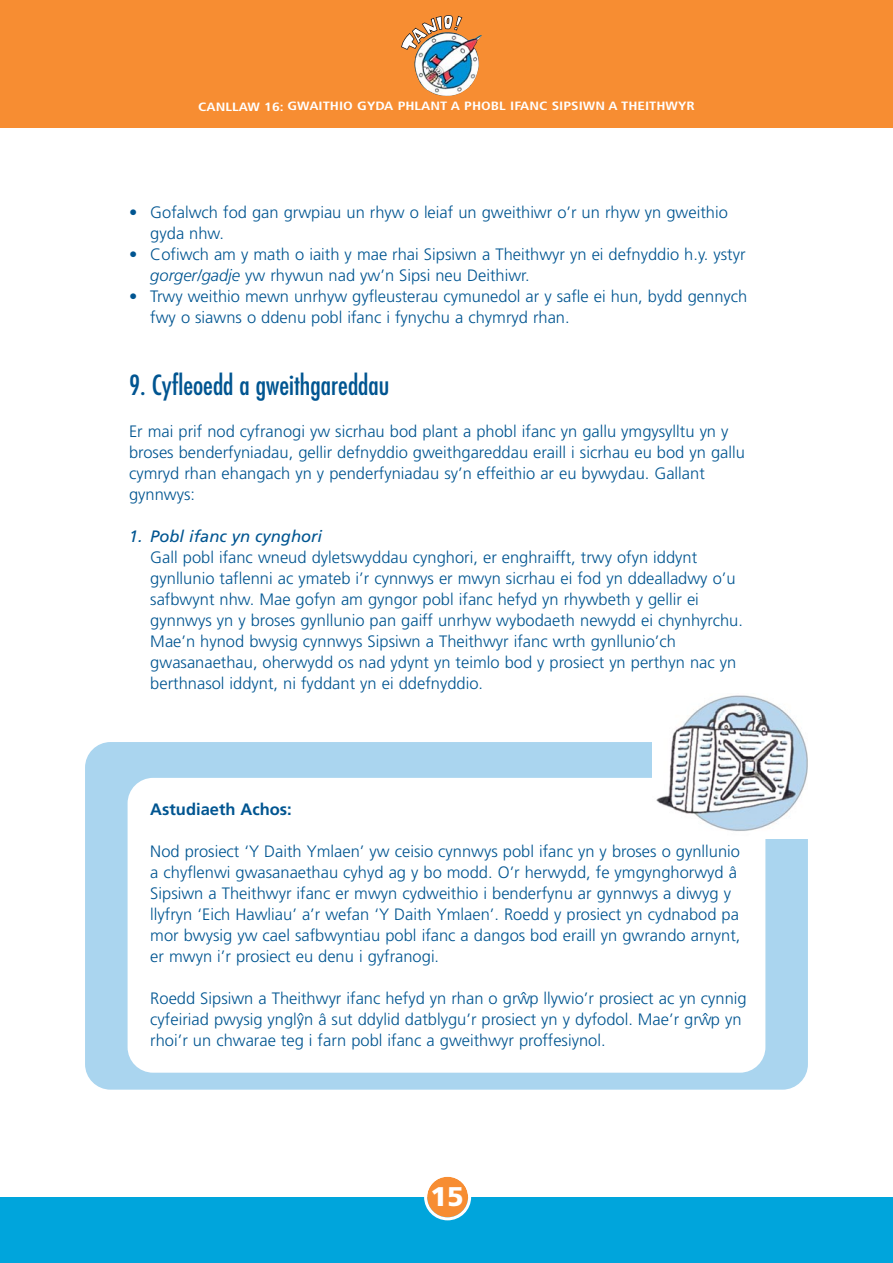
<style>
.page{position:relative;width:893px;height:1263px;background:#fff}
.page>*{position:absolute;margin:0;border:0;box-sizing:border-box;transform-origin:0 0}
.t1{font:condensed 27px "Futura";color:#005591}
.t2{font:900 27px "Frutiger";color:#fff}
.t3{font:300 16.5px/21px "Frutiger";color:#005591}
.t4{font:italic 16.5px "Frutiger";color:#005591}
.t5{font:700 16.5px "Frutiger";color:#005591}
.t6{font:700 condensed 12px "Frutiger";color:#fff;scale:1.25 1}
.t7{font:700 7.2px "Frutiger";color:#005591;scale:1.67 1}
.s1{font-style:italic}
</style>
<div class="page">
<div style="left:85px;top:742px;width:723px;height:348px;background:#aad5ef;border-radius:26px"></div>
<div style="left:128px;top:778px;width:637px;height:295px;background:#fff;border-radius:26px"></div>
<img style="left:653px;top:695px;width:155px;height:143px">
<div style="left:0;top:0;width:893px;height:128px;background:#f78d32"></div>
<div style="left:0;top:1198px;width:893px;height:65px;background:#00a5dc"></div>
<svg style="left:424px;top:1176px;width:47px;height:44px"></svg>
<svg style="left:401px;top:15px;width:61px;height:35px"></svg>
<img style="left:414px;top:32px;width:68px;height:64px">
<p class="t6" style="left:198px;top:101px;width:399px">CANLLAW 16: GWAITHIO GYDA PHLANT A PHOBL IFANC SIPSIWN A THEITHWYR</p>
<p class="t3" style="left:150px;top:203px;width:579px;text-indent:-21px">• Gofalwch fod gan grwpiau un rhyw o leiaf un gweithiwr o’r un rhyw yn gweithio gyda nhw.</p>
<p class="t3" style="left:150px;top:245px;width:597px;text-indent:-21px">• Cofiwch am y math o iaith y mae rhai Sipsiwn a Theithwyr yn ei defnyddio h.y. ystyr <span class="s1">gorger/gadje</span> yw rhywun nad yw’n Sipsi neu Deithiwr.</p>
<p class="t3" style="left:150px;top:287px;width:599px;text-indent:-21px">• Trwy weithio mewn unrhyw gyfleusterau cymunedol ar y safle ei hun, bydd gennych fwy o siawns o ddenu pobl ifanc i fynychu a chymryd rhan.</p>
<h1 class="t1" style="left:129px;top:373px;width:262px">9. Cyfleoedd a gweithgareddau</h1>
<p class="t3" style="left:129px;top:422px;width:617px">Er mai prif nod cyfranogi yw sicrhau bod plant a phobl ifanc yn gallu ymgysylltu yn y broses benderfyniadau, gellir defnyddio gweithgareddau eraill i sicrhau eu bod yn gallu cymryd rhan ehangach yn y penderfyniadau sy’n effeithio ar eu bywydau. Gallant gynnwys:</p>
<p class="t4" style="left:129px;top:530px;width:195px">1. Pobl ifanc yn cynghori</p>
<p class="t3" style="left:150px;top:548px;width:594px">Gall pobl ifanc wneud dyletswyddau cynghori, er enghraifft, trwy ofyn iddynt gynllunio taflenni ac ymateb i’r cynnwys er mwyn sicrhau ei fod yn ddealladwy o’u safbwynt nhw. Mae gofyn am gyngor pobl ifanc hefyd yn rhywbeth y gellir ei gynnwys yn y broses gynllunio pan gaiff unrhyw wybodaeth newydd ei chynhyrchu.<br>Mae’n hynod bwysig cynnwys Sipsiwn a Theithwyr ifanc wrth gynllunio’ch gwasanaethau, oherwydd os nad ydynt yn teimlo bod y prosiect yn perthyn nac yn berthnasol iddynt, ni fyddant yn ei ddefnyddio.</p>
<p class="t5" style="left:150px;top:803px;width:143px">Astudiaeth Achos:</p>
<p class="t3" style="left:150px;top:842px;width:592px">Nod prosiect ‘Y Daith Ymlaen’ yw ceisio cynnwys pobl ifanc yn y broses o gynllunio a chyflenwi gwasanaethau cyhyd ag y bo modd. O’r herwydd, fe ymgynghorwyd â Sipsiwn a Theithwyr ifanc er mwyn cydweithio i benderfynu ar gynnwys a diwyg y llyfryn ‘Eich Hawliau’ a’r wefan ‘Y Daith Ymlaen’. Roedd y prosiect yn cydnabod pa mor bwysig yw cael safbwyntiau pobl ifanc a dangos bod eraill yn gwrando arnynt, er mwyn i’r prosiect eu denu i gyfranogi.</p>
<p class="t3" style="left:150px;top:989px;width:598px">Roedd Sipsiwn a Theithwyr ifanc hefyd yn rhan o grwp llywio’r prosiect ac yn cynnig</p>
<p class="t7" style="left:520px;top:991px;width:6px">^</p>
<p class="t3" style="left:150px;top:1010px;width:593px">cyfeiriad pwysig ynglyn â sut ddylid datblygu’r prosiect yn y dyfodol. Mae’r grwp yn</p>
<p class="t7" style="left:297px;top:1012px;width:6px">^</p>
<p class="t7" style="left:702px;top:1012px;width:6px">^</p>
<p class="t3" style="left:150px;top:1031px;width:457px">rhoi’r un chwarae teg i farn pobl ifanc a gweithwyr proffesiynol.</p>
<h1 class="t2" style="left:431px;top:1186px;width:35px">15</h1>
</div>
